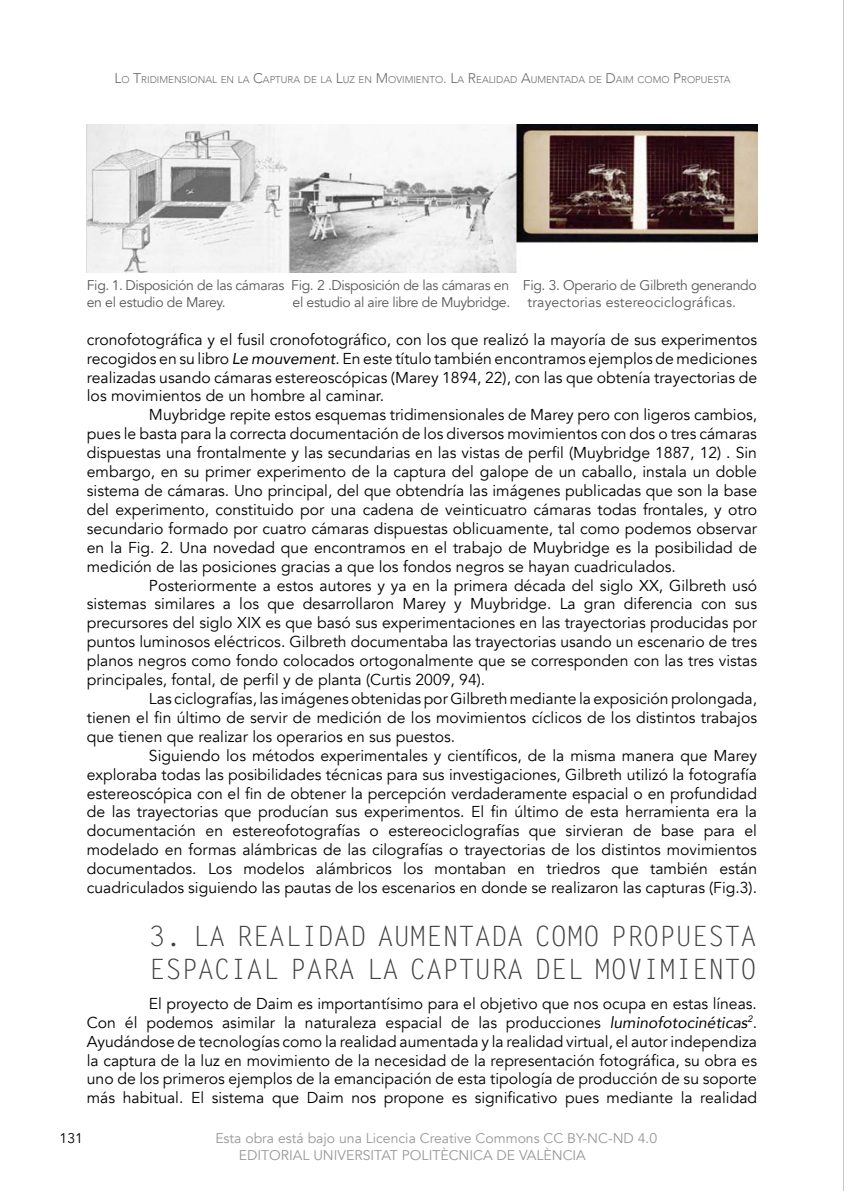
<style>
.page{position:relative;width:844px;height:1191px;background:#fff}
.page>*{position:absolute;margin:0;border:0;box-sizing:border-box;transform-origin:0 0}
.t1{font:28px/33.6px "Letter Gothic Std";letter-spacing:-.02em;color:#404042}
.t2{font:15.75px/18.9px "Avenir";color:#000;text-align:justify}
.t3{font:14px/16.8px "Avenir";letter-spacing:-.025em;color:#595959}
.t4{font:14px/16.8px "Avenir";color:#989898}
.t5{font:14px "Avenir";letter-spacing:.01em;color:#595959}
.t6{font:14px "Avenir";color:#000}
.t7{font:300 9.8px "Avenir";color:#6c6c6c}
.s1{font-size:14px}
.s2{font-style:italic}
</style>
<div class="page">
<hr style="left:843px;top:0;width:1px;height:1191px;background:#595959">
<img style="left:87px;top:124px;width:669px;height:149px">
<p class="t7" style="left:114px;top:74px;width:617px"><span class="s1">L</span>O <span class="s1">T</span>RIDIMENSIONAL EN LA <span class="s1">C</span>APTURA DE LA <span class="s1">L</span>UZ EN <span class="s1">M</span> OVIMIENTO<span class="s1">. L</span>A <span class="s1">R</span>EALIDAD <span class="s1">A</span>UMENTADA DE <span class="s1">D</span>AIM COMO <span class="s1">P</span>ROPUESTA</p>
<p class="t3" style="left:87px;top:277px;width:671px">Fig. 1. Disposición de las cámaras Fig. 2 .Disposición de las cámaras en Fig. 3. Operario de Gilbreth generando en el estudio de Marey.</p>
<p class="t5" style="left:292px;top:294px;width:445px">el estudio al aire libre de Muybridge. trayectorias estereociclográficas.</p>
<p class="t2" style="left:87px;top:330px;width:671px">cronofotográfica y el fusil cronofotográfico, con los que realizó la mayoría de sus experimentos recogidos en su libro <span class="s2">Le mouvement</span>. En este título también encontramos ejemplos de mediciones realizadas usando cámaras estereoscópicas (Marey 1894, 22), con las que obtenía trayectorias de los movimientos de un hombre al caminar.</p>
<p class="t2" style="left:87px;top:406px;width:671px;text-indent:62px">Muybridge repite estos esquemas tridimensionales de Marey pero con ligeros cambios, pues le basta para la correcta documentación de los diversos movimientos con dos o tres cámaras dispuestas una frontalmente y las secundarias en las vistas de perfil (Muybridge 1887, 12) . Sin embargo, en su primer experimento de la captura del galope de un caballo, instala un doble sistema de cámaras. Uno principal, del que obtendría las imágenes publicadas que son la base del experimento, constituido por una cadena de veinticuatro cámaras todas frontales, y otro secundario formado por cuatro cámaras dispuestas oblicuamente, tal como podemos observar en la Fig. 2. Una novedad que encontramos en el trabajo de Muybridge es la posibilidad de medición de las posiciones gracias a que los fondos negros se hayan cuadriculados.</p>
<p class="t2" style="left:87px;top:576px;width:671px;text-indent:62px">Posteriormente a estos autores y ya en la primera década del siglo XX, Gilbreth usó sistemas similares a los que desarrollaron Marey y Muybridge. La gran diferencia con sus precursores del siglo XIX es que basó sus experimentaciones en las trayectorias producidas por puntos luminosos eléctricos. Gilbreth documentaba las trayectorias usando un escenario de tres planos negros como fondo colocados ortogonalmente que se corresponden con las tres vistas principales, fontal, de perfil y de planta (Curtis 2009, 94).</p>
<p class="t2" style="left:87px;top:689px;width:671px;text-indent:62px">Las ciclografías, las imágenes obtenidas por Gilbreth mediante la exposición prolongada, tienen el fin último de servir de medición de los movimientos cíclicos de los distintos trabajos que tienen que realizar los operarios en sus puestos.</p>
<p class="t2" style="left:87px;top:746px;width:671px;text-indent:62px">Siguiendo los métodos experimentales y científicos, de la misma manera que Marey exploraba todas las posibilidades técnicas para sus investigaciones, Gilbreth utilizó la fotografía estereoscópica con el fin de obtener la percepción verdaderamente espacial o en profundidad de las trayectorias que producían sus experimentos. El fin último de esta herramienta era la documentación en estereofotografías o estereociclografías que sirvieran de base para el modelado en formas alámbricas de las cilografías o trayectorias de los distintos movimientos documentados. Los modelos alámbricos los montaban en triedros que también están cuadriculados siguiendo las pautas de los escenarios en donde se realizaron las capturas (Fig.3).</p>
<h1 class="t1" style="left:149px;top:920px;width:609px">3. LA REALIDAD AUMENTADA COMO PROPUESTA<br>ESPACIAL PARA LA CAPTURA DEL MOVIMIENTO</h1>
<p class="t2" style="left:87px;top:994px;width:671px;text-indent:62px">El proyecto de Daim es importantísimo para el objetivo que nos ocupa en estas líneas.<br>Con él podemos asimilar la naturaleza espacial de las producciones <span class="s2">luminofotocinéticas</span><sup>2</sup>.<br>Ayudándose de tecnologías como la realidad aumentada y la realidad virtual, el autor independiza la captura de la luz en movimiento de la necesidad de la representación fotográfica, su obra es uno de los primeros ejemplos de la emancipación de esta tipología de producción de su soporte más habitual. El sistema que Daim nos propone es significativo pues mediante la realidad</p>
<p class="t6" style="left:60px;top:1129px;width:25px">131</p>
<p class="t4" style="left:239px;top:1130px;width:420px;text-indent:-23px">Esta obra está bajo una Licencia Creative Commons CC BY-NC-ND 4.0<br>EDITORIAL UNIVERSITAT POLITÈCNICA DE VALÈNCIA</p>
</div>
